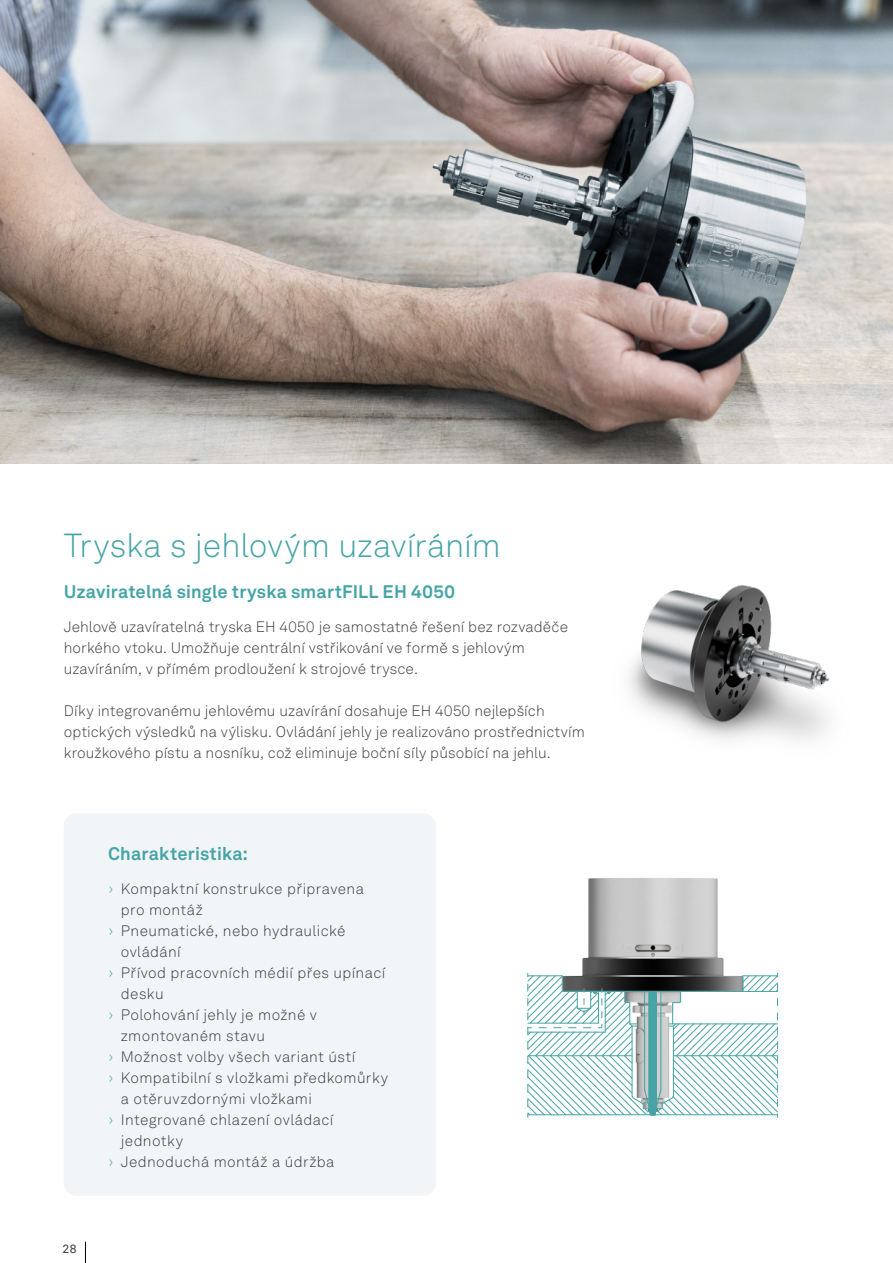
<style>
.page{position:relative;width:893px;height:1263px;background:#fff}
.page>*{position:absolute;margin:0;border:0;box-sizing:border-box;transform-origin:0 0}
.t1{font:300 33px "Akkurat LL";color:#46a4a6}
.t2{font:700 18px "Akkurat LL";letter-spacing:.01em;color:#46a4a6}
.t3{font:300 15px/21px "Akkurat LL";letter-spacing:.015em;color:#3d3d3c}
.t4{font:12px "Akkurat Mono LL";color:#3d3d3c}
.s1{color:#46a4a6}
</style>
<div class="page">
<svg style="left:85px;top:1242px;width:1px;height:21px"></svg>
<div style="left:64px;top:813px;width:372px;height:383px;background:#f2f5f7;border-radius:13px"></div>
<img style="left:629px;top:585px;width:201px;height:155px">
<img style="left:582px;top:878px;width:142px;height:95px">
<svg style="left:527px;top:973px;width:251px;height:144px"></svg>
<img style="left:0;top:0;width:893px;height:463px">
<h1 class="t1" style="left:64px;top:523px;width:438px">Tryska s jehlovým uzavíráním</h1>
<p class="t2" style="left:64px;top:578px;width:393px">Uzaviratelná single tryska smartFILL EH 4050</p>
<p class="t3" style="left:64px;top:616px;width:506px">Jehlově uzavíratelná tryska EH 4050 je samostatné řešení bez rozvaděče horkého vtoku. Umožňuje centrální vstřikování ve formě s jehlovým uzavíráním, v přímém prodloužení k strojové trysce.</p>
<p class="t3" style="left:64px;top:700px;width:523px">Díky integrovanému jehlovému uzavírání dosahuje EH 4050 nejlepších optických výsledků na výlisku. Ovládání jehly je realizováno prostřednictvím kroužkového pístu a nosníku, což eliminuje boční síly působící na jehlu.</p>
<p class="t4" style="left:62px;top:1241px;width:16px">28</p>
<p class="t2" style="left:108px;top:839px;width:141px">Charakteristika:</p>
<p class="t3" style="left:109px;top:877px;width:257px"><span class="s1">›</span> Kompaktní konstrukce připravena</p>
<p class="t3" style="left:121px;top:898px;width:84px">pro montáž</p>
<p class="t3" style="left:109px;top:919px;width:238px"><span class="s1">›</span> Pneumatické, nebo hydraulické</p>
<p class="t3" style="left:121px;top:940px;width:61px">ovládání</p>
<p class="t3" style="left:109px;top:961px;width:278px"><span class="s1">›</span> Přívod pracovních médií přes upínací</p>
<p class="t3" style="left:121px;top:982px;width:44px">desku</p>
<p class="t3" style="left:109px;top:1003px;width:210px"><span class="s1">›</span> Polohování jehly je možné v</p>
<p class="t3" style="left:121px;top:1024px;width:146px">zmontovaném stavu</p>
<p class="t3" style="left:109px;top:1045px;width:248px"><span class="s1">›</span> Možnost volby všech variant ústí</p>
<p class="t3" style="left:109px;top:1066px;width:281px"><span class="s1">›</span> Kompatibilní s vložkami předkomůrky</p>
<p class="t3" style="left:121px;top:1087px;width:193px">a otěruvzdornými vložkami</p>
<p class="t3" style="left:109px;top:1108px;width:226px"><span class="s1">›</span> Integrované chlazení ovládací</p>
<p class="t3" style="left:121px;top:1129px;width:64px">jednotky</p>
<p class="t3" style="left:109px;top:1150px;width:227px"><span class="s1">›</span> Jednoduchá montáž a údržba</p>
</div>
